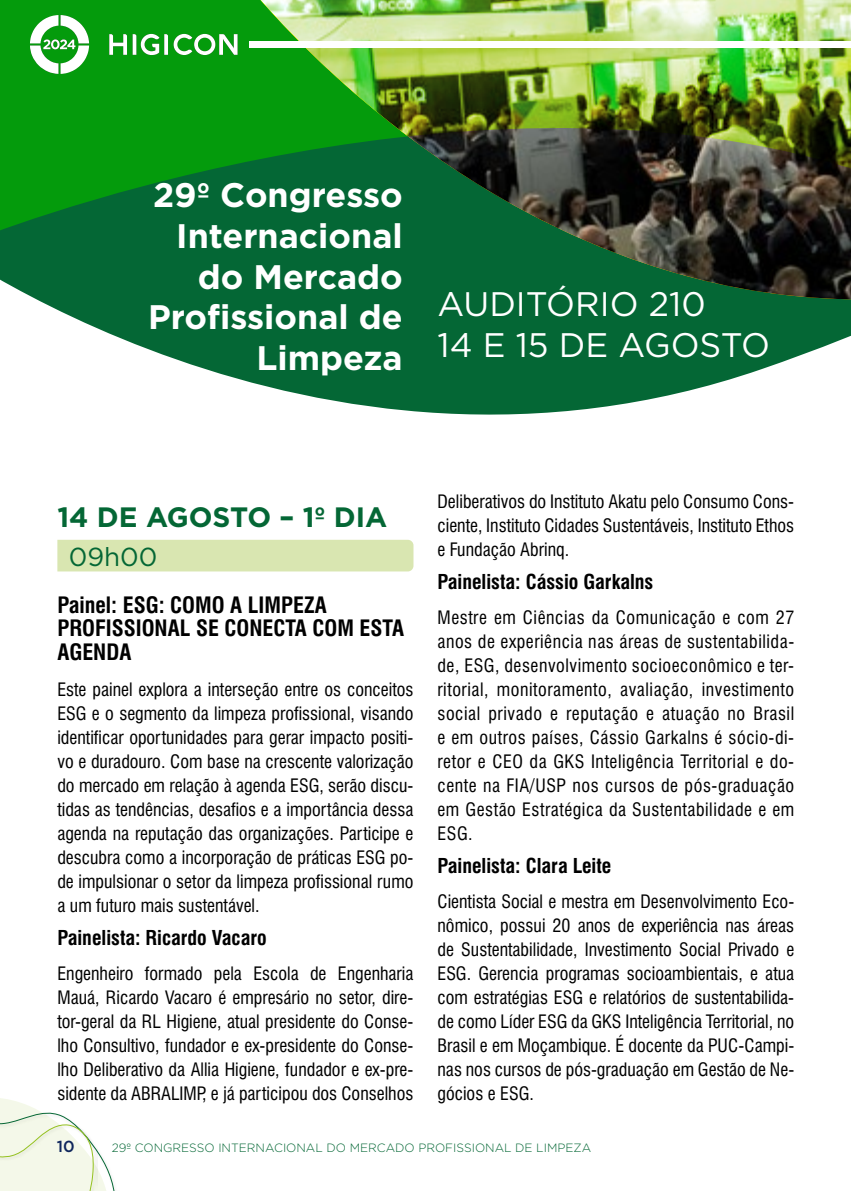
<style>
.page{position:relative;width:851px;height:1191px;background:#fff}
.page>*{position:absolute;margin:0;border:0;box-sizing:border-box;transform-origin:0 0}
.t1{font:700 34px/40.8px "Gotham";color:#fff;text-align:right}
.t2{font:34px/40.8px "Gotham";color:#fff}
.t3{font:700 28px "Gotham";color:#046735}
.t4{font:26px "Gotham";color:#046735}
.t5{font:700 condensed 22px/23.8px "Swiss 721 BT";color:#000}
.t6{font:700 condensed 20px "Swiss 721 BT";color:#000}
.t7{font:condensed 18px/24px "Swiss 721 BT";color:#000;text-align:justify}
.t8{font:500 16px "Gotham";color:#0f265c}
.t9{font:300 12px "Gotham";color:#046735}
</style>
<div class="page">
<svg style="left:0;top:1098px;width:115px;height:93px"></svg>
<svg style="left:0;top:244px;width:815px;height:171px;fill:#046735"></svg>
<div style="left:237px;top:244px;width:613px;height:106px;background:#046735"></div>
<img style="left:260px;top:244px;width:590px;height:55px">
<img style="left:0;top:0;width:850px;height:244px">
<div style="left:57px;top:540px;width:356px;height:31px;background:#d9e6b1"></div>
<svg style="left:30px;top:15px;width:59px;height:59px"></svg>
<div style="left:249px;top:41px;width:601px;height:7px;background:#fff"></div>
<svg style="left:109px;top:34px;width:18px;height:21px"></svg>
<svg style="left:133px;top:34px;width:104px;height:21px"></svg>
<h1 class="t1" style="left:148px;top:174px;width:256px">29º Congresso<br>Internacional do Mercado<br>Profissional de<br>Limpeza</h1>
<h1 class="t2" style="left:437px;top:283px;width:334px">AUDITÓRIO 210<br>14 E 15 DE AGOSTO</h1>
<h2 class="t3" style="left:57px;top:498px;width:331px">14 DE AGOSTO – 1º DIA</h2>
<h3 class="t4" style="left:69px;top:540px;width:90px">09h00</h3>
<p class="t5" style="left:57px;top:593px;width:348px">Painel: ESG: COMO A LIMPEZA<br>PROFISSIONAL SE CONECTA COM ESTA<br>AGENDA</p>
<p class="t7" style="left:57px;top:677px;width:357px">Este painel explora a interseção entre os conceitos ESG e o segmento da limpeza profissional, visando identificar oportunidades para gerar impacto positi&shy;vo e duradouro. Com base na crescente valorização do mercado em relação à agenda ESG, serão discu&shy;tidas as tendências, desafios e a importância dessa agenda na reputação das organizações. Participe e descubra como a incorporação de práticas ESG po&shy;de impulsionar o setor da limpeza profissional rumo a um futuro mais sustentável.</p>
<p class="t6" style="left:57px;top:925px;width:211px">Painelista: Ricardo Vacaro</p>
<p class="t7" style="left:57px;top:961px;width:357px">Engenheiro formado pela Escola de Engenharia Mauá, Ricardo Vacaro é empresário no setor, dire&shy;tor-geral da RL Higiene, atual presidente do Conse&shy;lho Consultivo, fundador e ex-presidente do Conse&shy;lho Deliberativo da Allia Higiene, fundador e ex-pre&shy;sidente da ABRALIMP, e já participou dos Conselhos</p>
<p class="t7" style="left:437px;top:489px;width:358px">Deliberativos do Instituto Akatu pelo Consumo Cons&shy;ciente, Instituto Cidades Sustentáveis, Instituto Ethos e Fundação Abrinq.</p>
<p class="t6" style="left:437px;top:569px;width:217px">Painelista: Cássio Garkalns</p>
<p class="t7" style="left:437px;top:605px;width:358px">Mestre em Ciências da Comunicação e com 27 anos de experiência nas áreas de sustentabilida&shy;de, ESG, desenvolvimento socioeconômico e ter&shy;ritorial, monitoramento, avaliação, investimento social privado e reputação e atuação no Brasil e em outros países, Cássio Garkalns é sócio-di&shy;retor e CEO da GKS Inteligência Territorial e do&shy;cente na FIA/USP nos cursos de pós-graduação em Gestão Estratégica da Sustentabilidade e em ESG.</p>
<p class="t6" style="left:437px;top:853px;width:175px">Painelista: Clara Leite</p>
<p class="t7" style="left:437px;top:890px;width:358px">Cientista Social e mestra em Desenvolvimento Eco&shy;nômico, possui 20 anos de experiência nas áreas de Sustentabilidade, Investimento Social Privado e ESG. Gerencia programas socioambientais, e atua com estratégias ESG e relatórios de sustentabilida&shy;de como Líder ESG da GKS Inteligência Territorial, no Brasil e em Moçambique. É docente da PUC-Campi&shy;nas nos cursos de pós-graduação em Gestão de Ne&shy;gócios e ESG.</p>
<p class="t8" style="left:57px;top:1136px;width:19px">10</p>
<p class="t9" style="left:112px;top:1140px;width:481px">29º CONGRESSO INTERNACIONAL DO MERCADO PROFISSIONAL DE LIMPEZA</p>
</div>
